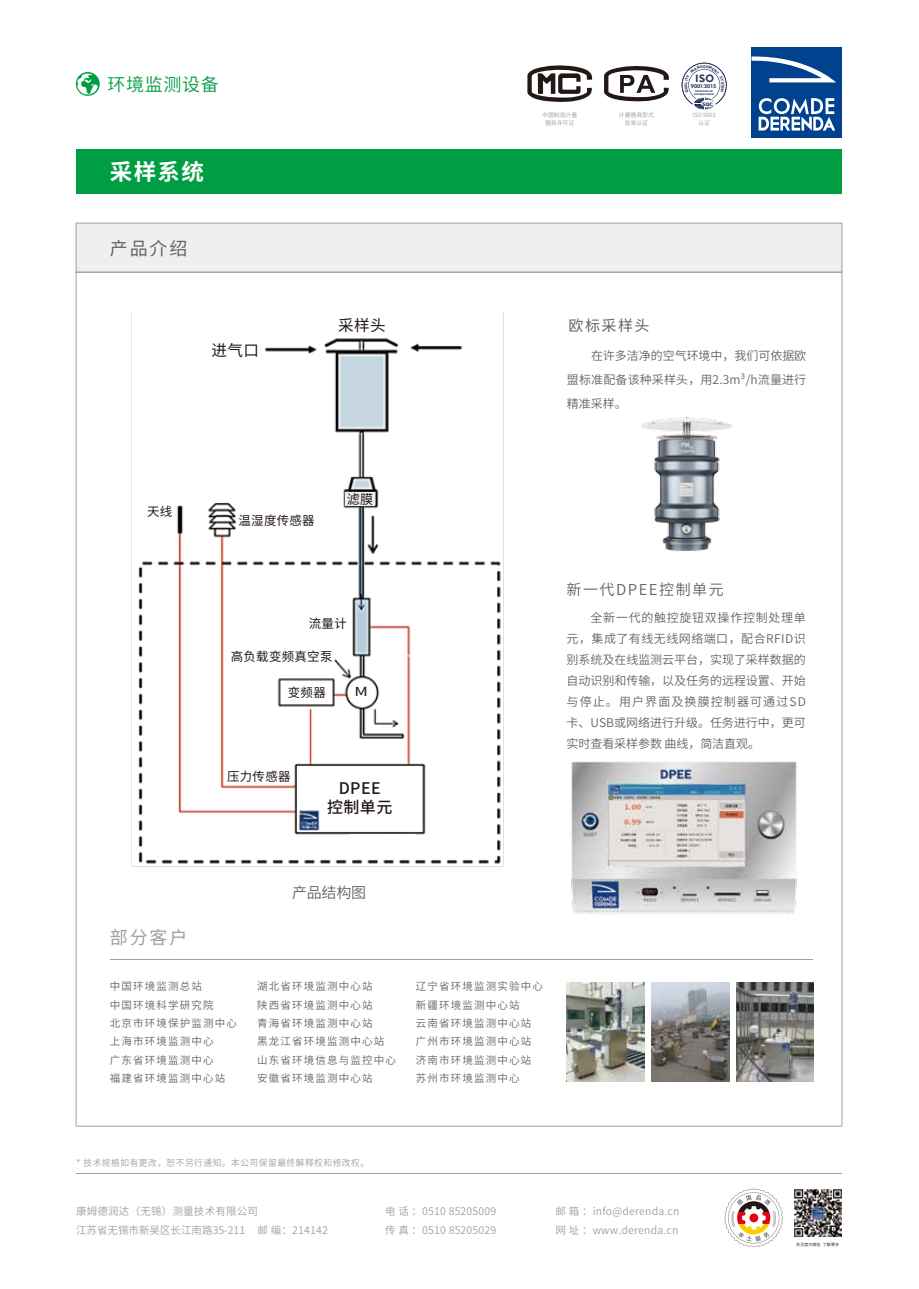
<style>
.page{position:relative;width:919px;height:1289px;background:#fff}
.page>*{position:absolute;margin:0;border:0;box-sizing:border-box;transform-origin:0 0}
.t1{font:700 22.5px "Source Han Sans CN";color:#fff}
.t2{font:18px "Source Han Sans CN";letter-spacing:.04em;color:#009e43}
.t3{font:18px "Source Han Sans CN";color:#656464}
.t4{font:18px "Source Han Sans CN";color:#9fa0a0}
.t5{font:500 16.05px/19.2px "Source Han Sans CN";letter-spacing:.015em;color:#221815;text-align:center}
.t6{font:15.6px "Source Han Sans CN";letter-spacing:.025em;color:#221815}
.t7{font:15px "Source Han Sans CN";letter-spacing:.1em;color:#656464}
.t8{font:15px "Source Han Sans CN";letter-spacing:.1em;color:#656464}
.t9{font:13.05px "Source Han Sans CN";color:#221815}
.t10{font:12.45px "Source Han Sans CN";letter-spacing:.025em;color:#221815}
.t11{font:12.45px "Source Han Sans CN";letter-spacing:.025em;color:#221815;scale:1.33 1}
.t12{font:12px/21px "Source Han Sans CN";color:#656464;text-align:justify}
.t13{font:800 10.65px "IKEA Sans";color:#303263;scale:1.04 1}
.t14{font:10.5px/18.3px "Source Han Sans CN";letter-spacing:.11em;color:#656464}
.t15{font:10.5px/18.6px "Source Han Sans CN";letter-spacing:.02em;color:#9fa0a0}
.t16{font:9px "Source Han Sans CN";letter-spacing:.06em;color:#9fa0a0}
.t17{font:5.85px/7.9px "Source Han Sans CN";color:#9fa0a0;text-align:center}
.t18{font:800 5.4px "IKEA Sans";letter-spacing:-.02em;color:#303263}
.t19{font:800 5.1px "IKEA Sans";color:#1b2b53;scale:1.06 1}
.t20{font:4.05px "Source Han Sans CN";color:#221815}
.t21{font:600 2.4px/3px "Franklin Gothic";letter-spacing:.005em;color:#1b2b53;text-align:center}
</style>
<div class="page">
<svg style="left:76px;top:72px;width:24px;height:24px"></svg>
<img style="left:75px;top:307px;width:429px;height:563px">
<div style="left:751px;top:47px;width:91px;height:91px;background:#00428e"></div>
<svg style="left:751px;top:56px;width:85px;height:26px"></svg>
<svg style="left:758px;top:98px;width:77px;height:32px"></svg>
<svg style="left:527px;top:65px;width:65px;height:37px"></svg>
<svg style="left:604px;top:66px;width:65px;height:36px"></svg>
<img style="left:736px;top:982px;width:77px;height:99px">
<img style="left:566px;top:982px;width:78px;height:99px">
<img style="left:651px;top:982px;width:78px;height:99px">
<hr style="left:110px;top:959px;width:702px;height:1px;background:#9fa0a0">
<div style="left:77px;top:149px;width:765px;height:44px;background:#009e43"></div>
<div style="left:76px;top:223px;width:766px;height:49px;background:#efefef;border:1px solid #9fa0a0"></div>
<hr style="left:76px;top:1173px;width:765px;height:1px;background:#9fa0a0">
<img style="left:794px;top:1189px;width:47px;height:47px">
<div style="left:274px;top:421px;width:51px;height:28px;background:#fff"></div>
<div style="left:336px;top:316px;width:50px;height:19px;background:#fff"></div>
<div style="left:210px;top:341px;width:50px;height:19px;background:#fff"></div>
<div style="left:237px;top:513px;width:81px;height:19px;background:#fff"></div>
<div style="left:142px;top:503px;width:34px;height:20px;background:#fff"></div>
<div style="left:303px;top:616px;width:43px;height:19px;background:#fff"></div>
<div style="left:282px;top:683px;width:43px;height:19px;background:#fff"></div>
<div style="left:224px;top:764px;width:66px;height:20px;background:#fff"></div>
<div style="left:224px;top:648px;width:110px;height:20px;background:#fff"></div>
<div style="left:345px;top:491px;width:30px;height:14px;background:#efefef"></div>
<div style="left:351px;top:682px;width:20px;height:20px;background:#fff;border-radius:50%"></div>
<img style="left:641px;top:417px;width:92px;height:135px">
<svg style="left:724px;top:1188px;width:59px;height:59px"></svg>
<div style="left:350px;top:834px;width:66px;height:19px;background:#fff"></div>
<div style="left:297px;top:766px;width:124px;height:33px;background:#fff"></div>
<div style="left:324px;top:782px;width:97px;height:46px;background:#fff"></div>
<img style="left:571px;top:761px;width:226px;height:153px">
<svg style="left:681px;top:63px;width:45px;height:47px"></svg>
<h2 class="t2" style="left:107px;top:74px;width:113px">环境监测设备</h2>
<h1 class="t1" style="left:110px;top:159px;width:95px">采样系统</h1>
<h2 class="t3" style="left:110px;top:238px;width:79px">产品介绍</h2>
<h3 class="t6" style="left:211px;top:341px;width:49px">进气口</h3>
<h3 class="t6" style="left:338px;top:316px;width:49px">采样头</h3>
<p class="t10" style="left:147px;top:504px;width:27px">天线</p>
<p class="t10" style="left:238px;top:513px;width:78px">温湿度传感器</p>
<p class="t9" style="left:347px;top:491px;width:28px">滤膜</p>
<p class="t10" style="left:309px;top:616px;width:39px">流量计</p>
<p class="t10" style="left:231px;top:649px;width:103px">高负载变频真空泵</p>
<p class="t10" style="left:288px;top:685px;width:39px">变频器</p>
<p class="t11" style="left:354px;top:684px;width:12px">M</p>
<p class="t10" style="left:227px;top:769px;width:65px">压力传感器</p>
<h3 class="t5" style="left:327px;top:778px;width:67px">DPEE<br>控制单元</h3>
<p class="t7" style="left:292px;top:884px;width:76px">产品结构图</p>
<p class="t17" style="left:542px;top:111px;width:36px">中国制造计量器具许可证</p>
<p class="t17" style="left:619px;top:111px;width:36px">计量器具型式批准认证</p>
<p class="t13" style="left:695px;top:73px;width:19px">ISO</p>
<p class="t19" style="left:702px;top:101px;width:11px">S QC</p>
<p class="t18" style="left:690px;top:83px;width:27px">9001:2015</p>
<p class="t21" style="left:694px;top:90px;width:22px">CERTIFICATE NO.<br>04218Q20309R1S</p>
<p class="t17" style="left:692px;top:111px;width:25px">ISO 9001认证</p>
<p class="t8" style="left:568px;top:316px;width:82px">欧标采样头</p>
<p class="t12" style="left:567px;top:343px;width:241px;line-height:24px;text-indent:24px">在许多洁净的空气环境中，我们可依据欧盟标准配备该种采样头，用2.3m³/h流量进行精准采样。</p>
<p class="t7" style="left:566px;top:580px;width:159px">新一代DPEE控制单元</p>
<p class="t12" style="left:566px;top:607px;width:241px;text-indent:24px">全新一代的触控旋钮双操作控制处理单元，集成了有线无线网络端口，配合RFID识别系统及在线监测云平台，实现了采样数据的自动识别和传输，以及任务的远程设置、开始与停止。用户界面及换膜控制器可通过SD卡、USB或网络进行升级。任务进行中，更可实时查看采样参数 曲线，简洁直观。</p>
<h2 class="t4" style="left:110px;top:926px;width:79px">部分客户</h2>
<p class="t14" style="left:110px;top:977px;width:129px">中国环境监测总站<br>中国环境科学研究院<br>北京市环境保护监测中心上海市环境监测中心<br>广东省环境监测中心<br>福建省环境监测中心站</p>
<p class="t14" style="left:257px;top:977px;width:140px">湖北省环境监测中心站<br>陕西省环境监测中心站<br>青海省环境监测中心站<br>黑龙江省环境监测中心站山东省环境信息与监控中心安徽省环境监测中心站</p>
<p class="t14" style="left:416px;top:977px;width:128px">辽宁省环境监测实验中心新疆环境监测中心站<br>云南省环境监测中心站广州市环境监测中心站济南市环境监测中心站苏州市环境监测中心</p>
<p class="t16" style="left:77px;top:1157px;width:294px">* 技术规格如有更改，恕不另行通知。本公司保留最终解释权和修改权。</p>
<p class="t15" style="left:76px;top:1202px;width:253px">康姆德润达（无锡）测量技术有限公司<br>江苏省无锡市新吴区长江南路35-211 邮编：214142</p>
<p class="t15" style="left:555px;top:1202px;width:125px">邮箱 ：info@derenda.cn网址：www.derenda.cn</p>
<p class="t15" style="left:385px;top:1202px;width:113px">电话：0510 85205009传真：0510 85205029</p>
<p class="t20" style="left:796px;top:1242px;width:44px">关注官方微信 了解更多</p>
</div>
